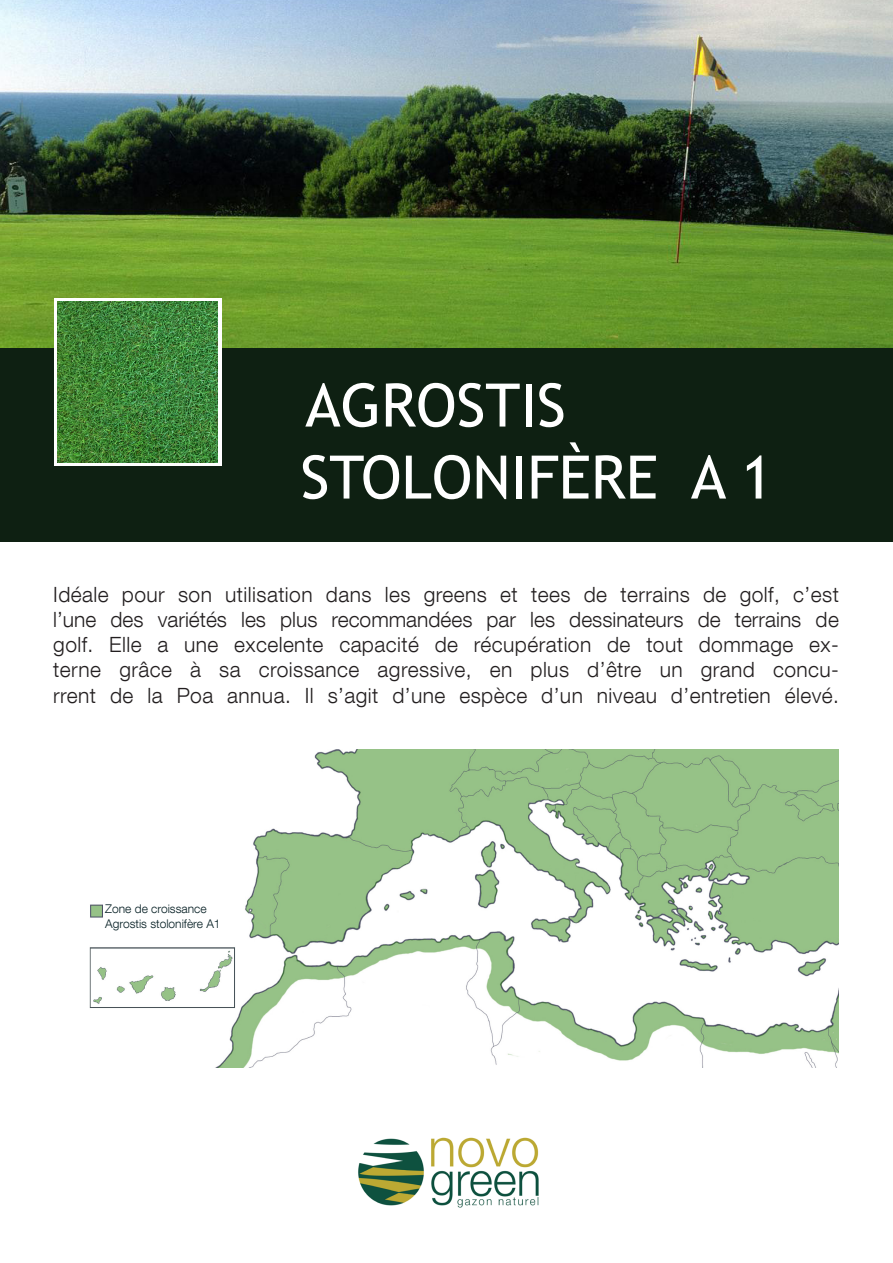
<style>
.page{position:relative;width:893px;height:1263px;background:#fff}
.page>*{position:absolute;margin:0;border:0;box-sizing:border-box;transform-origin:0 0}
.t1{font:60px "Trebuchet MS";color:#fff}
.t2{font:300 21px/25.2px "Helvetica Neue LT Com";letter-spacing:.02em;color:#231f20;text-align:justify}
.t3{font:300 12px "Helvetica Neue LT Com";color:#061f24}
</style>
<div class="page">
<img style="left:0;top:0;width:893px;height:349px">
<img style="left:89px;top:749px;width:750px;height:318px">
<div style="left:0;top:349px;width:893px;height:193px;background:#0e2012"></div>
<svg style="left:54px;top:299px;width:167px;height:167px;fill:#fff"></svg>
<img style="left:58px;top:302px;width:160px;height:161px">
<img style="left:358px;top:1137px;width:181px;height:71px">
<div style="left:105px;top:901px;width:131px;height:35px;background:#fff"></div>
<p class="t1" style="left:305px;top:370px;width:262px">AGROSTIS</p>
<p class="t1" style="left:301px;top:442px;width:473px">STOLONIFÈRE A 1</p>
<p class="t2" style="left:53px;top:581px;width:787px">Idéale pour son utilisation dans les greens et tees de terrains de golf, c’est l’une des variétés les plus recommandées par les dessinateurs de terrains de golf. Elle a une excelente capacité de récupération de tout dommage ex&shy;terne grâce à sa croissance agressive, en plus d’être un grand concu&shy;rrent de la Poa annua. Il s’agit d’une espèce d’un niveau d’entretien élevé.</p>
<p class="t3" style="left:105px;top:902px;width:103px">Zone de croissance</p>
<p class="t3" style="left:105px;top:916px;width:117px">Agrostis stolonifère A1</p>
</div>
